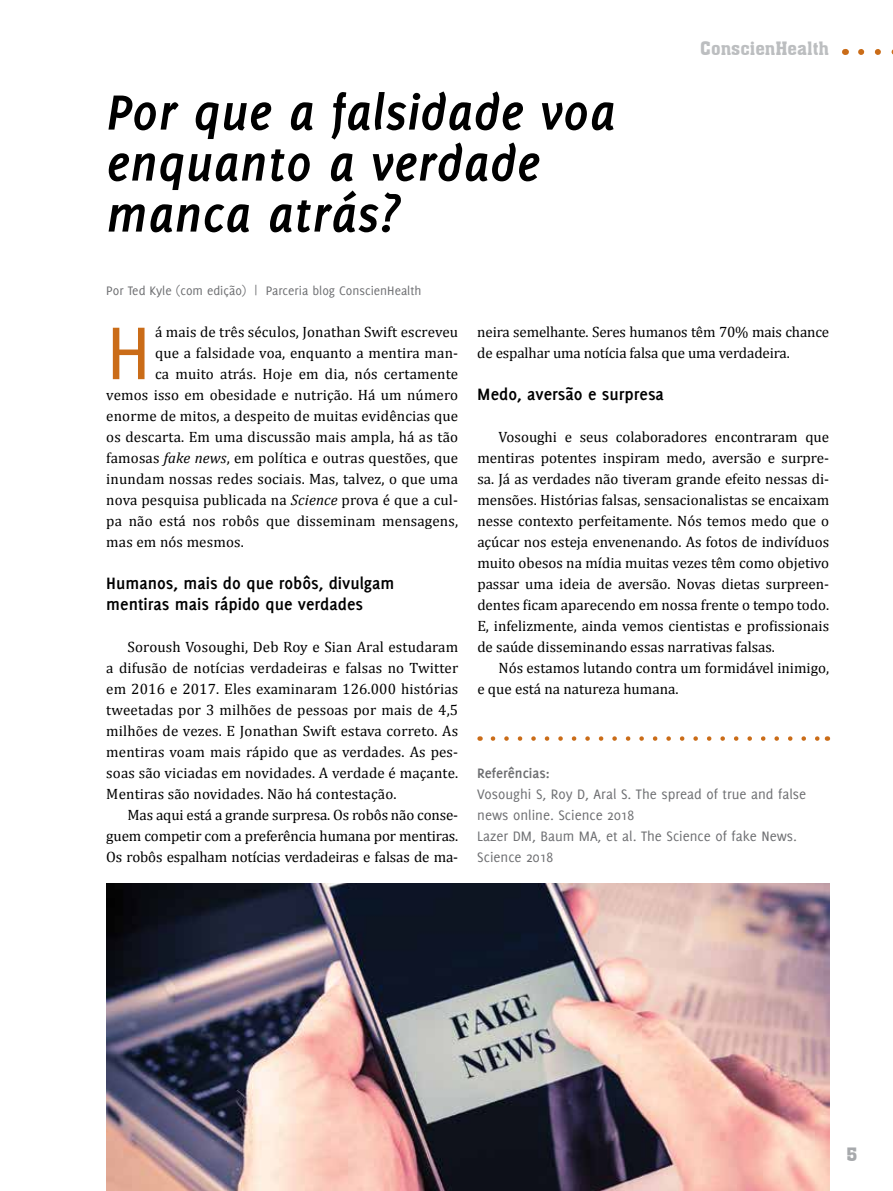
<style>
.page{position:relative;width:893px;height:1191px;background:#fff}
.page>*{position:absolute;margin:0;border:0;box-sizing:border-box;transform-origin:0 0}
.t1{font:81.6px "Delicious";color:#ca6c18}
.t2{font:italic 700 54px/51px "Delicious";color:#000}
.t3{font:700 18px/21px "Delicious";color:#000}
.t4{font:18px "Aachen BT";color:#bcbec0}
.t5{font:18px "Aachen BT";color:#a7a9ac}
.t6{font:15px/21px "Cambria";letter-spacing:.01em;color:#000;text-align:justify}
.t7{font:15px/21px "Delicious";color:#6d6e71}
.t8{font:15px/21px "Cambria";letter-spacing:-.01em;color:#000}
.t9{font:700 15px "Delicious";color:#6d6e71}
.t10{font:13.5px "Delicious";color:#6d6e71}
.s1{font-style:italic}
</style>
<div class="page">
<svg style="left:858px;top:49px;width:35px;height:6px"></svg>
<svg style="left:493px;top:736px;width:327px;height:5px"></svg>
<img style="left:106px;top:883px;width:723px;height:308px">
<h2 class="t2" style="left:106px;top:86px;width:511px">Por que a falsidade voa enquanto a verdade manca atrás?</h2>
<p class="t10" style="left:106px;top:283px;width:317px">Por Ted Kyle (com edição) | Parceria blog ConscienHealth</p>
<p class="t4" style="left:700px;top:37px;width:131px">ConscienHealth</p>
<h1 class="t1" style="left:106px;top:306px;width:46px">H</h1>
<p class="t6" style="left:155px;top:321px;width:305px">á mais de três séculos, Jonathan Swift escreveu</p>
<p class="t6" style="left:155px;top:342px;width:305px">que a falsidade voa, enquanto a mentira man-</p>
<p class="t6" style="left:155px;top:363px;width:305px">ca muito atrás. Hoje em dia, nós certamente</p>
<p class="t6" style="left:106px;top:384px;width:353px">vemos isso em obesidade e nutrição. Há um número</p>
<p class="t6" style="left:106px;top:405px;width:353px">enorme de mitos, a despeito de muitas evidências que</p>
<p class="t6" style="left:106px;top:426px;width:353px">os descarta. Em uma discussão mais ampla, há as tão</p>
<p class="t6" style="left:106px;top:447px;width:353px">famosas <span class="s1">fake news</span>, em política e outras questões, que</p>
<p class="t6" style="left:106px;top:468px;width:353px">inundam nossas redes sociais. Mas, talvez, o que uma</p>
<p class="t6" style="left:106px;top:489px;width:353px">nova pesquisa publicada na <span class="s1">Science</span> prova é que a cul-</p>
<p class="t6" style="left:106px;top:510px;width:353px">pa não está nos robôs que disseminam mensagens,</p>
<p class="t6" style="left:106px;top:531px;width:139px">mas em nós mesmos.</p>
<p class="t3" style="left:106px;top:572px;width:290px">Humanos, mais do que robôs, divulgam mentiras mais rápido que verdades</p>
<p class="t6" style="left:106px;top:636px;width:353px;text-indent:21px">Soroush Vosoughi, Deb Roy e Sian Aral estudaram a difusão de notícias verdadeiras e falsas no Twitter em 2016 e 2017. Eles examinaram 126.000 histórias tweetadas por 3 milhões de pessoas por mais de 4,5 milhões de vezes. E Jonathan Swift estava correto. As mentiras voam mais rápido que as verdades. As pes&shy;soas são viciadas em novidades. A verdade é maçante.<br>Mentiras são novidades. Não há contestação.</p>
<p class="t6" style="left:106px;top:804px;width:353px;text-indent:21px">Mas aqui está a grande surpresa. Os robôs não conse&shy;guem competir com a preferência humana por mentiras.<br>Os robôs espalham notícias verdadeiras e falsas de ma-</p>
<p class="t8" style="left:477px;top:321px;width:353px">neira semelhante. Seres humanos têm 70% mais chance de espalhar uma notícia falsa que uma verdadeira.</p>
<p class="t3" style="left:477px;top:383px;width:188px">Medo, aversão e surpresa</p>
<p class="t6" style="left:477px;top:426px;width:353px;text-indent:21px">Vosoughi e seus colaboradores encontraram que mentiras potentes inspiram medo, aversão e surpre&shy;sa. Já as verdades não tiveram grande efeito nessas di&shy;mensões. Histórias falsas, sensacionalistas se encaixam nesse contexto perfeitamente. Nós temos medo que o açúcar nos esteja envenenando. As fotos de indivíduos muito obesos na mídia muitas vezes têm como objetivo passar uma ideia de aversão. Novas dietas surpreen&shy;dentes ficam aparecendo em nossa frente o tempo todo.<br>E, infelizmente, ainda vemos cientistas e profissionais de saúde disseminando essas narrativas falsas.</p>
<p class="t6" style="left:477px;top:657px;width:353px;text-indent:21px">Nós estamos lutando contra um formidável inimigo, e que está na natureza humana.</p>
<p class="t9" style="left:477px;top:765px;width:74px">Referências:</p>
<p class="t7" style="left:477px;top:783px;width:330px">Vosoughi S, Roy D, Aral S. The spread of true and false news online. Science 2018<br>Lazer DM, Baum MA, et al. The Science of fake News.<br>Science 2018</p>
<p class="t5" style="left:846px;top:1143px;width:12px">5</p>
</div>
